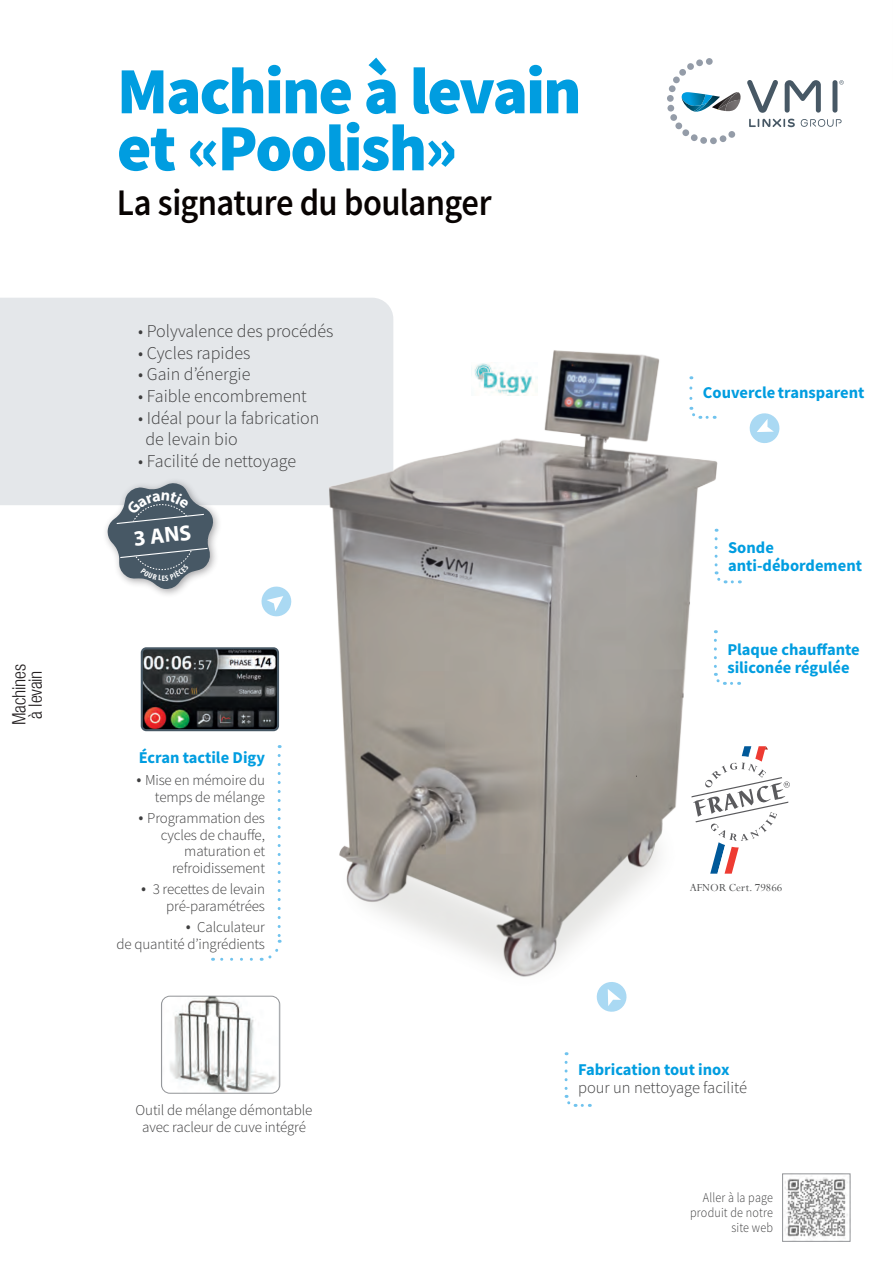
<style>
.page{position:relative;width:893px;height:1263px;background:#fff}
.page>*{position:absolute;margin:0;border:0;box-sizing:border-box;transform-origin:0 0}
.TITRE_Bleu_modele_20{font:900 66px/57px "Source Sans Pro";letter-spacing:-.03em;color:#009de0}
.Sous-titre_gamme_202{font:600 37.5px "Source Sans Pro";letter-spacing:-.02em;color:#080302;scale:.92 1}
.t1{font:700 21.75px "Myriad Pro";color:#fff}
.t2{font:300 condensed 18.3px "Helvetica Neue LT";letter-spacing:-.01em;color:#231f20}
.t3{font:300 18px/21.6px "Source Sans Pro";color:#3e3e3f}
.Bleu_Legende_2022{font:700 16.5px/18px "Source Sans Pro";color:#009de0}
.Bleu_Legende_2022-2{font:300 16.5px "Source Sans Pro";color:#3e3e3f}
.t4{font:300 15px/16.5px "Source Sans Pro";letter-spacing:-.01em;color:#3e3e3f;text-align:right}
.t5{font:300 13.5px/15px "Source Sans Pro";letter-spacing:.015em;color:#3e3e3f;text-align:right;scale:.9 1}
.t6{font:12px "Perpetua";color:#4b4c4d}
.s1{font-size:18px}
</style>
<div class="page">
<svg style="left:749px;top:119px;width:46px;height:8px"></svg>
<svg style="left:801px;top:119px;width:40px;height:8px"></svg>
<svg style="left:785px;top:80px;width:36px;height:33px"></svg>
<div style="left:832px;top:80px;width:5px;height:33px;background:#475865;border-radius:2px"></div>
<svg style="left:747px;top:80px;width:31px;height:33px"></svg>
<svg style="left:667px;top:58px;width:74px;height:86px"></svg>
<svg style="left:839px;top:80px;width:5px;height:5px"></svg>
<div style="left:0;top:298px;width:384px;height:207px;background:#e4e7ea"></div>
<img style="left:94px;top:469px;width:138px;height:126px">
<img style="left:260px;top:302px;width:482px;height:722px">
<svg style="left:691px;top:746px;width:99px;height:128px"></svg>
<svg style="left:689px;top:388px;width:12px;height:33px"></svg>
<svg style="left:707px;top:416px;width:8px;height:3px"></svg>
<svg style="left:564px;top:1062px;width:12px;height:45px"></svg>
<svg style="left:582px;top:1104px;width:8px;height:3px"></svg>
<svg style="left:749px;top:413px;width:31px;height:30px"></svg>
<svg style="left:595px;top:980px;width:34px;height:34px"></svg>
<img style="left:785px;top:1177px;width:63px;height:60px">
<div style="left:782px;top:1173px;width:68px;height:69px;border:1px solid #939598"></div>
<img style="left:163px;top:996px;width:115px;height:97px">
<div style="left:161px;top:996px;width:119px;height:97px;border:1px solid #939598;border-radius:9px"></div>
<svg style="left:261px;top:755px;width:20px;height:207px"></svg>
<svg style="left:213px;top:958px;width:38px;height:3px"></svg>
<svg style="left:260px;top:585px;width:33px;height:33px"></svg>
<img style="left:472px;top:362px;width:66px;height:33px">
<img style="left:144px;top:650px;width:132px;height:78px">
<div style="left:141px;top:647px;width:138px;height:84px;border:2px solid #475865;border-radius:4px"></div>
<svg style="left:714px;top:539px;width:12px;height:46px"></svg>
<svg style="left:732px;top:580px;width:8px;height:3px"></svg>
<svg style="left:714px;top:640px;width:11px;height:47px"></svg>
<svg style="left:731px;top:682px;width:9px;height:3px"></svg>
<svg style="left:107px;top:482px;width:107px;height:107px;background:#7b8790"></svg>
<p class="t2" style="left:9px;top:725px;width:63px;rotate:-90deg">Machines</p>
<p class="t2" style="left:25px;top:719px;width:50px;rotate:-90deg">à levain</p>
<p class="TITRE_Bleu_modele_20" style="left:117px;top:62px;width:466px">Machine à levain et «Poolish»</p>
<p class="Sous-titre_gamme_202" style="left:117px;top:178px;width:409px">La signature du boulanger</p>
<p class="t3" style="left:138px;top:320px;width:197px">• Polyvalence des procédés</p>
<p class="t3" style="left:138px;top:342px;width:114px">• Cycles rapides</p>
<p class="t3" style="left:138px;top:364px;width:114px">• Gain d’énergie</p>
<p class="t3" style="left:138px;top:385px;width:170px">• Faible encombrement</p>
<p class="t3" style="left:145px;top:407px;width:175px;text-indent:-7px">• Idéal pour la fabrication de levain bio</p>
<p class="t3" style="left:138px;top:450px;width:159px">• Facilité de nettoyage</p>
<p class="t1" style="left:132px;top:524px;width:59px;rotate:-6deg">3 ANS</p>
<p class="Bleu_Legende_2022" style="left:139px;top:749px;width:128px">Écran tactile Digy</p>
<p class="t4" style="left:136px;top:772px;width:130px"><span class="s1">•</span> Mise en mémoire du temps de mélange</p>
<p class="t4" style="left:139px;top:810px;width:128px"><span class="s1">•</span> Programmation des cycles de chauffe, maturation et refroidissement</p>
<p class="t4" style="left:141px;top:881px;width:125px"><span class="s1">•</span> 3 recettes de levain pré-paramétrées</p>
<p class="t4" style="left:116px;top:919px;width:150px"><span class="s1">•</span> Calculateur<br>de quantité d’ingrédients</p>
<p class="Bleu_Legende_2022" style="left:703px;top:383px;width:163px">Couvercle transparent</p>
<p class="Bleu_Legende_2022" style="left:728px;top:538px;width:135px">Sonde anti-débordement</p>
<p class="Bleu_Legende_2022" style="left:727px;top:640px;width:134px">Plaque chauffante siliconée régulée</p>
<p class="t6" style="left:690px;top:880px;width:94px">AFNOR Cert. 79866</p>
<p class="t4" style="left:136px;top:1102px;width:178px;text-align:center">Outil de mélange démontable avec racleur de cuve intégré</p>
<p class="Bleu_Legende_2022" style="left:578px;top:1061px;width:153px">Fabrication tout inox</p>
<p class="Bleu_Legende_2022-2" style="left:578px;top:1078px;width:171px">pour un nettoyage facilité</p>
<p class="t5" style="left:690px;top:1190px;width:94px">Aller à la page produit de notre site web</p>
</div>
